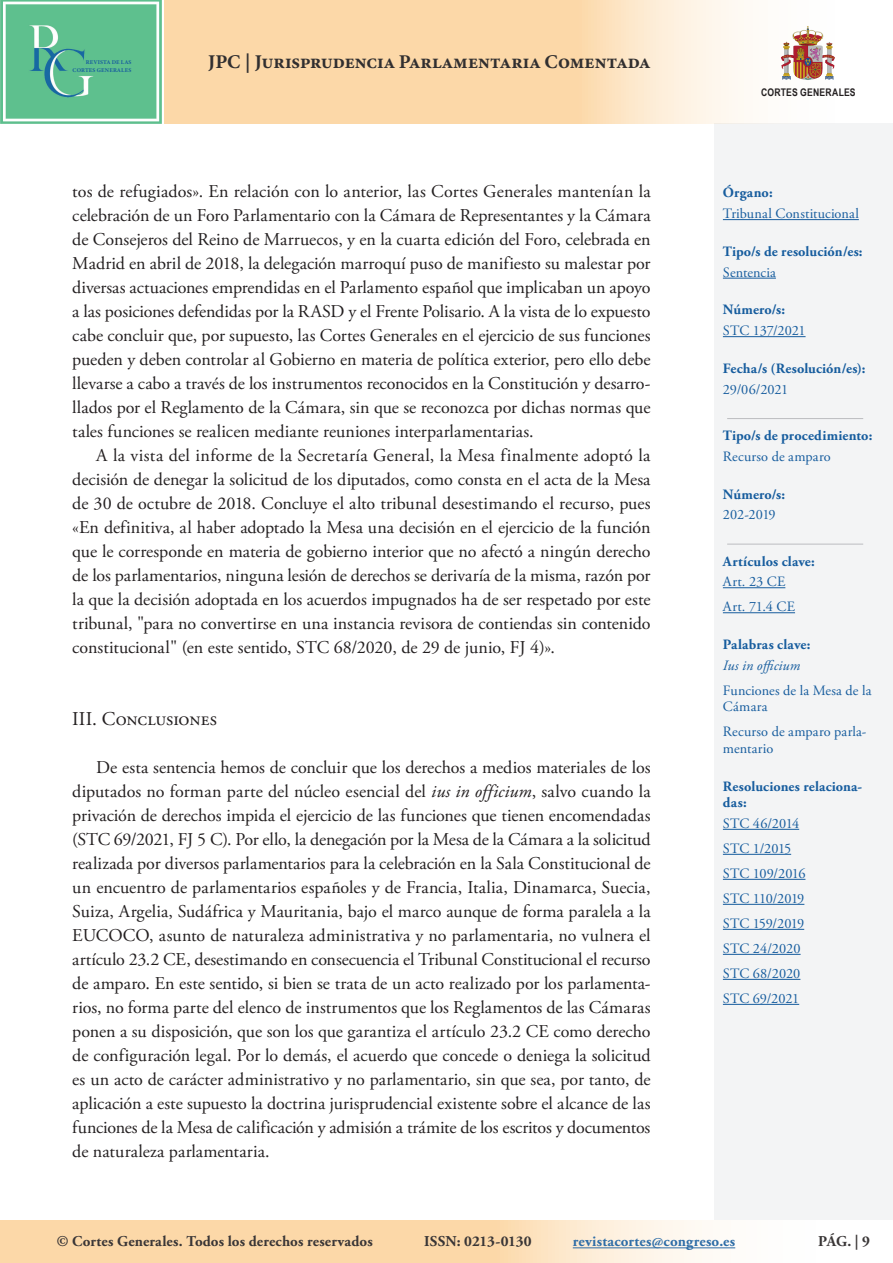
<style>
.page{position:relative;width:893px;height:1263px;background:#fff}
.page>*{position:absolute;margin:0;border:0;box-sizing:border-box;transform-origin:0 0}
.t1{font:19.5px "Minion Variable Concept";letter-spacing:.005em;color:#312f30}
.t2{font:19.5px "Adobe Garamond Pro";color:#231f20}
.t3{font:18px/24px "Adobe Garamond Pro";color:#231f20;text-align:justify}
.t4{font:700 15px "Adobe Garamond Pro";letter-spacing:.01em;color:#231f20}
.t5{font:700 15px "Adobe Garamond Pro";letter-spacing:.015em;color:#175d9e}
.t6{font:14.25px/25px "Adobe Garamond Pro";letter-spacing:-.005em;color:#175d9e}
.t7{font:700 14.25px/16.5px "Adobe Garamond Pro";letter-spacing:.01em;color:#175d9e}
.t8{font:14.25px/25px "Adobe Garamond Pro";letter-spacing:.015em;color:#175d9e}
.t9{font:italic 14.25px "Adobe Garamond Pro";letter-spacing:.005em;color:#175d9e}
.t10{font:700 10.5px "Arial Narrow";letter-spacing:.02em;color:#231f20}
.t11{font:5.7px/8.7px "Minion Variable Concept";letter-spacing:.03em;color:#175d9e;text-align:right}
.s1{font-style:italic}
</style>
<div class="page">
<div style="left:714px;top:123px;width:179px;height:1097px;background:#f2f3f4"></div>
<hr style="left:723px;top:219px;width:136px;height:1px;background:#175d9e">
<hr style="left:723px;top:278px;width:53px;height:1px;background:#175d9e">
<hr style="left:723px;top:336px;width:83px;height:1px;background:#175d9e">
<hr style="left:727px;top:418px;width:136px;height:1px;background:#bcbdc0">
<hr style="left:727px;top:544px;width:136px;height:1px;background:#bcbdc0">
<hr style="left:723px;top:587px;width:62px;height:1px;background:#175d9e">
<hr style="left:723px;top:612px;width:72px;height:1px;background:#175d9e">
<hr style="left:723px;top:829px;width:76px;height:1px;background:#175d9e">
<hr style="left:723px;top:854px;width:68px;height:1px;background:#175d9e">
<hr style="left:723px;top:879px;width:82px;height:1px;background:#175d9e">
<hr style="left:723px;top:904px;width:81px;height:1px;background:#175d9e">
<hr style="left:723px;top:929px;width:81px;height:1px;background:#175d9e">
<hr style="left:723px;top:954px;width:78px;height:1px;background:#175d9e">
<hr style="left:723px;top:979px;width:77px;height:1px;background:#175d9e">
<hr style="left:723px;top:1004px;width:76px;height:1px;background:#175d9e">
<svg style="left:0;top:1220px;width:736px;height:43px;background:#fcdfb8"></svg>
<hr style="left:573px;top:1247px;width:162px;height:1px;background:#175d9e">
<svg style="left:164px;top:0;width:671px;height:123px;background:#fbdfbb"></svg>
<img style="left:781px;top:26px;width:27px;height:44px">
<img style="left:0;top:0;width:162px;height:123px">
<p class="t11" style="left:73px;top:58px;width:60px">REVISTA DE LAS<br>CORTES GENERALES</p>
<p class="t1" style="left:208px;top:48px;width:443px">JPC | Jurisprudencia Parlamentaria Comentada</p>
<p class="t3" style="left:72px;top:180px;width:580px">tos de refugiados». En relación con lo anterior, las Cortes Generales mantenían la celebración de un Foro Parlamentario con la Cámara de Representantes y la Cámara de Consejeros del Reino de Marruecos, y en la cuarta edición del Foro, celebrada en Madrid en abril de 2018, la delegación marroquí puso de manifiesto su malestar por diversas actuaciones emprendidas en el Parlamento español que implicaban un apoyo a las posiciones defendidas por la RASD y el Frente Polisario. A la vista de lo expuesto cabe concluir que, por supuesto, las Cortes Generales en el ejercicio de sus funciones pueden y deben controlar al Gobierno en materia de política exterior, pero ello debe llevarse a cabo a través de los instrumentos reconocidos en la Constitución y desarro&shy;llados por el Reglamento de la Cámara, sin que se reconozca por dichas normas que tales funciones se realicen mediante reuniones interparlamentarias.</p>
<p class="t3" style="left:72px;top:444px;width:580px;text-indent:24px">A la vista del informe de la Secretaría General, la Mesa finalmente adoptó la decisión de denegar la solicitud de los diputados, como consta en el acta de la Mesa de 30 de octubre de 2018. Concluye el alto tribunal desestimando el recurso, pues «En definitiva, al haber adoptado la Mesa una decisión en el ejercicio de la función que le corresponde en materia de gobierno interior que no afectó a ningún derecho de los parlamentarios, ninguna lesión de derechos se derivaría de la misma, razón por la que la decisión adoptada en los acuerdos impugnados ha de ser respetado por este tribunal, "para no convertirse en una instancia revisora de contiendas sin contenido constitucional" (en este sentido, STC 68/2020, de 29 de junio, FJ 4)».</p>
<p class="t2" style="left:72px;top:707px;width:146px">III. Conclusiones</p>
<p class="t3" style="left:72px;top:756px;width:580px;text-indent:24px">De esta sentencia hemos de concluir que los derechos a medios materiales de los diputados no forman parte del núcleo esencial del <span class="s1">ius in officium</span>, salvo cuando la privación de derechos impida el ejercicio de las funciones que tienen encomendadas (STC 69/2021, FJ 5 C). Por ello, la denegación por la Mesa de la Cámara a la solicitud realizada por diversos parlamentarios para la celebración en la Sala Constitucional de un encuentro de parlamentarios españoles y de Francia, Italia, Dinamarca, Suecia, Suiza, Argelia, Sudáfrica y Mauritania, bajo el marco aunque de forma paralela a la EUCOCO, asunto de naturaleza administrativa y no parlamentaria, no vulnera el artículo 23.2 CE, desestimando en consecuencia el Tribunal Constitucional el recurso de amparo. En este sentido, si bien se trata de un acto realizado por los parlamenta&shy;rios, no forma parte del elenco de instrumentos que los Reglamentos de las Cámaras ponen a su disposición, que son los que garantiza el artículo 23.2 CE como derecho de configuración legal. Por lo demás, el acuerdo que concede o deniega la solicitud es un acto de carácter administrativo y no parlamentario, sin que sea, por tanto, de aplicación a este supuesto la doctrina jurisprudencial existente sobre el alcance de las funciones de la Mesa de calificación y admisión a trámite de los escritos y documentos de naturaleza parlamentaria.</p>
<p class="t10" style="left:761px;top:85px;width:96px">CORTES GENERALES</p>
<p class="t7" style="left:723px;top:185px;width:51px">Órgano:</p>
<p class="t6" style="left:723px;top:202px;width:137px">Tribunal Constitucional</p>
<p class="t7" style="left:723px;top:243px;width:141px">Tipo/s de resolución/es:</p>
<p class="t6" style="left:723px;top:260px;width:55px">Sentencia</p>
<p class="t7" style="left:723px;top:302px;width:64px">Número/s:</p>
<p class="t6" style="left:723px;top:319px;width:84px">STC 137/2021</p>
<p class="t7" style="left:723px;top:360px;width:144px">Fecha/s (Resolución/es):</p>
<p class="t6" style="left:723px;top:377px;width:67px">29/06/2021</p>
<p class="t7" style="left:723px;top:427px;width:151px">Tipo/s de procedimiento:</p>
<p class="t6" style="left:723px;top:444px;width:109px">Recurso de amparo</p>
<p class="t7" style="left:723px;top:486px;width:64px">Número/s:</p>
<p class="t6" style="left:723px;top:503px;width:54px">202-2019</p>
<p class="t7" style="left:723px;top:553px;width:93px">Artículos clave:</p>
<p class="t8" style="left:723px;top:570px;width:74px">Art. 23 CE<br>Art. 71.4 CE</p>
<p class="t7" style="left:723px;top:637px;width:89px">Palabras clave:</p>
<p class="t9" style="left:723px;top:657px;width:79px">Ius in officium</p>
<p class="t6" style="left:723px;top:683px;width:150px;line-height:16.5px">Funciones de la Mesa de la<br>Cámara</p>
<p class="t6" style="left:723px;top:724px;width:145px;line-height:16.5px">Recurso de amparo parla&shy;mentario</p>
<p class="t7" style="left:723px;top:778px;width:141px">Resoluciones relaciona&shy;das:</p>
<p class="t6" style="left:723px;top:811px;width:84px">STC 46/2014<br>STC 1/2015<br>STC 109/2016<br>STC 110/2019<br>STC 159/2019<br>STC 24/2020<br>STC 68/2020<br>STC 69/2021</p>
<p class="t4" style="left:57px;top:1233px;width:317px">© Cortes Generales. Todos los derechos reservados</p>
<p class="t4" style="left:424px;top:1233px;width:109px">ISSN: 0213-0130</p>
<p class="t5" style="left:573px;top:1233px;width:164px">revistacortes@congreso.es</p>
<p class="t4" style="left:818px;top:1233px;width:53px">PÁG. | 9</p>
</div>
